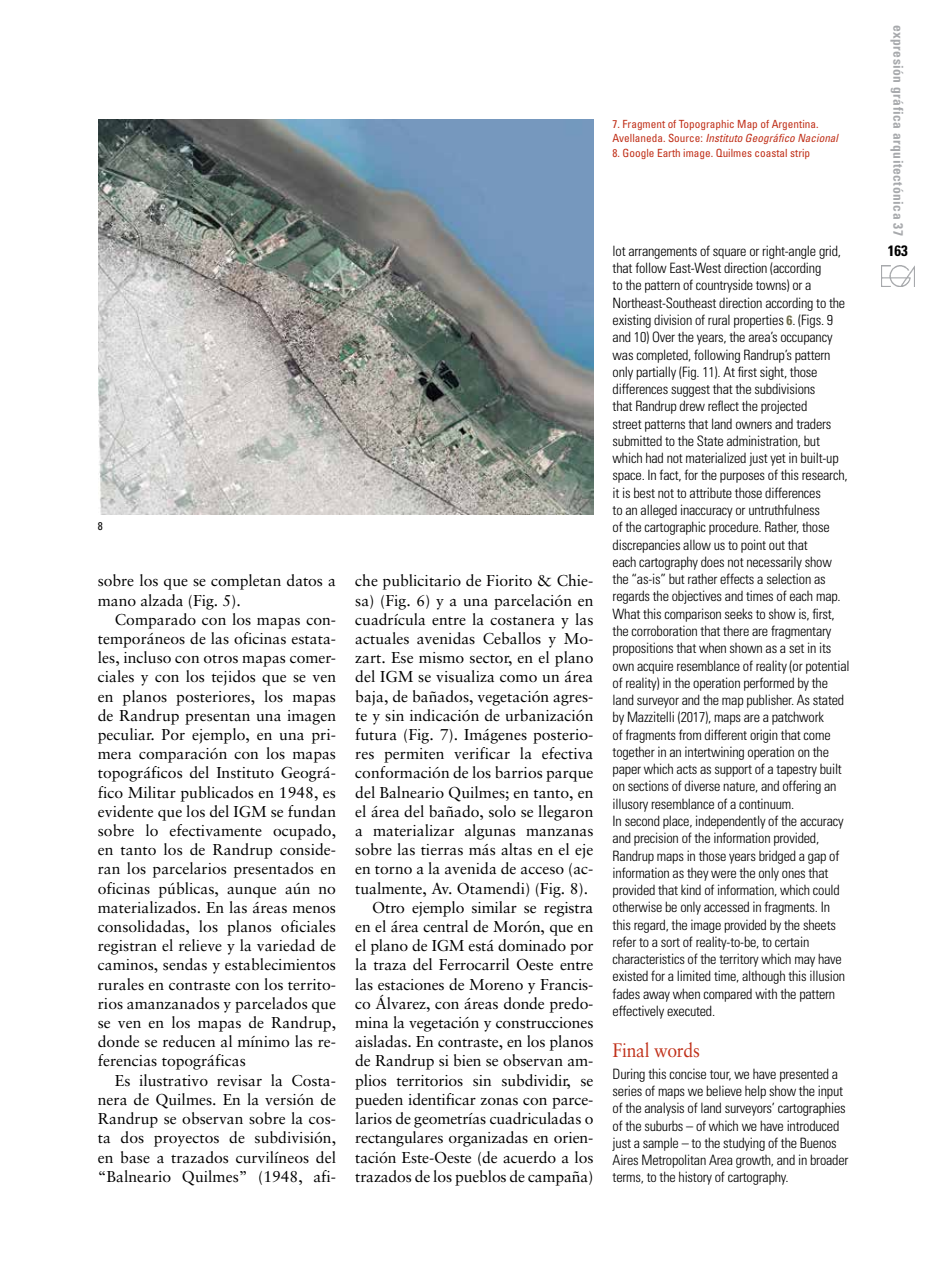
<style>
.page{position:relative;width:936px;height:1276px;background:#fff}
.page>*{position:absolute;margin:0;border:0;box-sizing:border-box;transform-origin:0 0}
.t1{font:19.5px "Sabon";letter-spacing:-.015em;color:#c03019;scale:.9 1}
.t2{font:15.75px/19.2px "Sabon";color:#000;text-align:justify}
.t3{font:700 condensed 15px "Univers";color:#000}
.t4{font:300 condensed 14.25px/17.2px "Univers";letter-spacing:-.015em;color:#000}
.t5{font:700 condensed 13.5px "Univers";letter-spacing:.035em;color:#a7a9ac}
.t6{font:condensed 11.25px/14.2px "Univers";color:#c03019}
.t7{font:condensed 11.25px "Univers";color:#000}
.s1{font-style:italic}
.s2{font-weight:700;font-size:13.5px;color:#6e6b4a}
</style>
<div class="page">
<img style="left:881px;top:265px;width:33px;height:21px">
<img style="left:98px;top:119px;width:495px;height:395px">
<p class="t6" style="left:612px;top:117px;width:227px">7. Fragment of Topographic Map of Argentina.<br>Avellaneda. Source: <span class="s1">Instituto Geográfico Nacional</span></p>
<p class="t6" style="left:612px;top:145px;width:199px">8. Google Earth image. Quilmes coastal strip</p>
<p class="t7" style="left:98px;top:519px;width:6px">8</p>
<p class="t2" style="left:98px;top:571px;width:240px">sobre los que se completan datos a mano alzada (Fig. 5).</p>
<p class="t2" style="left:98px;top:609px;width:240px;text-indent:17px">Comparado con los mapas con&shy;temporáneos de las oficinas estata&shy;les, incluso con otros mapas comer&shy;ciales y con los tejidos que se ven en planos posteriores, los mapas de Randrup presentan una imagen peculiar. Por ejemplo, en una pri&shy;mera comparación con los mapas topográficos del Instituto Geográ&shy;fico Militar publicados en 1948, es evidente que los del IGM se fundan sobre lo efectivamente ocupado, en tanto los de Randrup conside&shy;ran los parcelarios presentados en oficinas públicas, aunque aún no materializados. En las áreas menos consolidadas, los planos oficiales registran el relieve y la variedad de caminos, sendas y establecimientos rurales en contraste con los territo&shy;rios amanzanados y parcelados que se ven en los mapas de Randrup, donde se reducen al mínimo las re&shy;ferencias topográficas</p>
<p class="t2" style="left:98px;top:1070px;width:240px;text-indent:17px">Es ilustrativo revisar la Costa&shy;nera de Quilmes. En la versión de Randrup se observan sobre la cos&shy;ta dos proyectos de subdivisión, en base a trazados curvilíneos del “Balneario Quilmes” (1948, afi-</p>
<p class="t2" style="left:355px;top:571px;width:240px">che publicitario de Fiorito &amp; Chie-</p>
<p class="t2" style="left:355px;top:590px;width:240px">sa) (Fig. 6) y a una parcelación en</p>
<p class="t2" style="left:355px;top:609px;width:240px">cuadrícula entre la costanera y las</p>
<p class="t2" style="left:355px;top:629px;width:240px">actuales avenidas Ceballos y Mo-</p>
<p class="t2" style="left:355px;top:648px;width:240px">zart. Ese mismo sector, en el plano</p>
<p class="t2" style="left:355px;top:667px;width:240px">del IGM se visualiza como un área</p>
<p class="t2" style="left:355px;top:686px;width:240px">baja, de bañados, vegetación agres-</p>
<p class="t2" style="left:355px;top:705px;width:240px">te y sin indicación de urbanización</p>
<p class="t2" style="left:355px;top:725px;width:240px">futura (Fig. 7). Imágenes posterio-</p>
<p class="t2" style="left:355px;top:744px;width:240px">res permiten verificar la efectiva</p>
<p class="t2" style="left:355px;top:763px;width:240px">conformación de los barrios parque</p>
<p class="t2" style="left:355px;top:782px;width:240px">del Balneario Quilmes; en tanto, en</p>
<p class="t2" style="left:355px;top:801px;width:240px">el área del bañado, solo se llegaron</p>
<p class="t2" style="left:355px;top:821px;width:240px">a materializar algunas manzanas</p>
<p class="t2" style="left:355px;top:840px;width:240px">sobre las tierras más altas en el eje</p>
<p class="t2" style="left:355px;top:859px;width:240px">en torno a la avenida de acceso (ac-</p>
<p class="t2" style="left:355px;top:878px;width:234px">tualmente, Av. Otamendi) (Fig. 8).</p>
<p class="t2" style="left:372px;top:897px;width:223px">Otro ejemplo similar se registra</p>
<p class="t2" style="left:355px;top:917px;width:240px">en el área central de Morón, que en</p>
<p class="t2" style="left:355px;top:936px;width:240px">el plano de IGM está dominado por</p>
<p class="t2" style="left:355px;top:955px;width:240px">la traza del Ferrocarril Oeste entre</p>
<p class="t2" style="left:355px;top:974px;width:240px">las estaciones de Moreno y Francis-</p>
<p class="t2" style="left:355px;top:993px;width:240px">co Álvarez, con áreas donde predo-</p>
<p class="t2" style="left:355px;top:1013px;width:240px">mina la vegetación y construcciones</p>
<p class="t2" style="left:355px;top:1032px;width:240px">aisladas. En contraste, en los planos</p>
<p class="t2" style="left:355px;top:1051px;width:240px">de Randrup si bien se observan am-</p>
<p class="t2" style="left:355px;top:1070px;width:240px">plios territorios sin subdividir, se</p>
<p class="t2" style="left:355px;top:1089px;width:240px">pueden identificar zonas con parce-</p>
<p class="t2" style="left:355px;top:1109px;width:240px">larios de geometrías cuadriculadas o</p>
<p class="t2" style="left:355px;top:1128px;width:240px">rectangulares organizadas en orien-</p>
<p class="t2" style="left:355px;top:1147px;width:240px">tación Este-Oeste (de acuerdo a los</p>
<p class="t2" style="left:355px;top:1166px;width:240px">trazados de los pueblos de campaña)</p>
<p class="t4" style="left:612px;top:242px;width:238px">lot arrangements of square or right-angle grid, that follow East-West direction (according<br>to the pattern of countryside towns) or a Northeast-Southeast direction according to the existing division of rural properties <span class="s2">6</span>. (Figs. 9 and 10) Over the years, the area’s occupancy was completed, following Randrup’s pattern only partially (Fig. 11). At first sight, those differences suggest that the subdivisions<br>that Randrup drew reflect the projected<br>street patterns that land owners and traders submitted to the State administration, but which had not materialized just yet in built-up space. In fact, for the purposes of this research, it is best not to attribute those differences<br>to an alleged inaccuracy or untruthfulness<br>of the cartographic procedure. Rather, those discrepancies allow us to point out that<br>each cartography does not necessarily show the “as-is” but rather effects a selection as regards the objectives and times of each map.<br>What this comparison seeks to show is, first, the corroboration that there are fragmentary propositions that when shown as a set in its own acquire resemblance of reality (or potential of reality) in the operation performed by the land surveyor and the map publisher. As stated by Mazzitelli (2017), maps are a patchwork<br>of fragments from different origin that come together in an intertwining operation on the paper which acts as support of a tapestry built on sections of diverse nature, and offering an illusory resemblance of a continuum.<br>In second place, independently of the accuracy and precision of the information provided, Randrup maps in those years bridged a gap of information as they were the only ones that provided that kind of information, which could otherwise be only accessed in fragments. In this regard, the image provided by the sheets refer to a sort of reality-to-be, to certain characteristics of the territory which may have existed for a limited time, although this illusion fades away when compared with the pattern effectively executed.</p>
<h1 class="t1" style="left:612px;top:1038px;width:98px">Final words</h1>
<p class="t4" style="left:612px;top:1065px;width:237px">During this concise tour, we have presented a series of maps we believe help show the input of the analysis of land surveyors’ cartographies of the suburbs – of which we have introduced just a sample – to the studying of the Buenos Aires Metropolitan Area growth, and in broader terms, to the history of cartography.</p>
<p class="t5" style="left:906px;top:25px;width:213px;rotate:90deg">expresión gráfica arquitectónica 37</p>
<p class="t3" style="left:887px;top:242px;width:21px">163</p>
</div>
